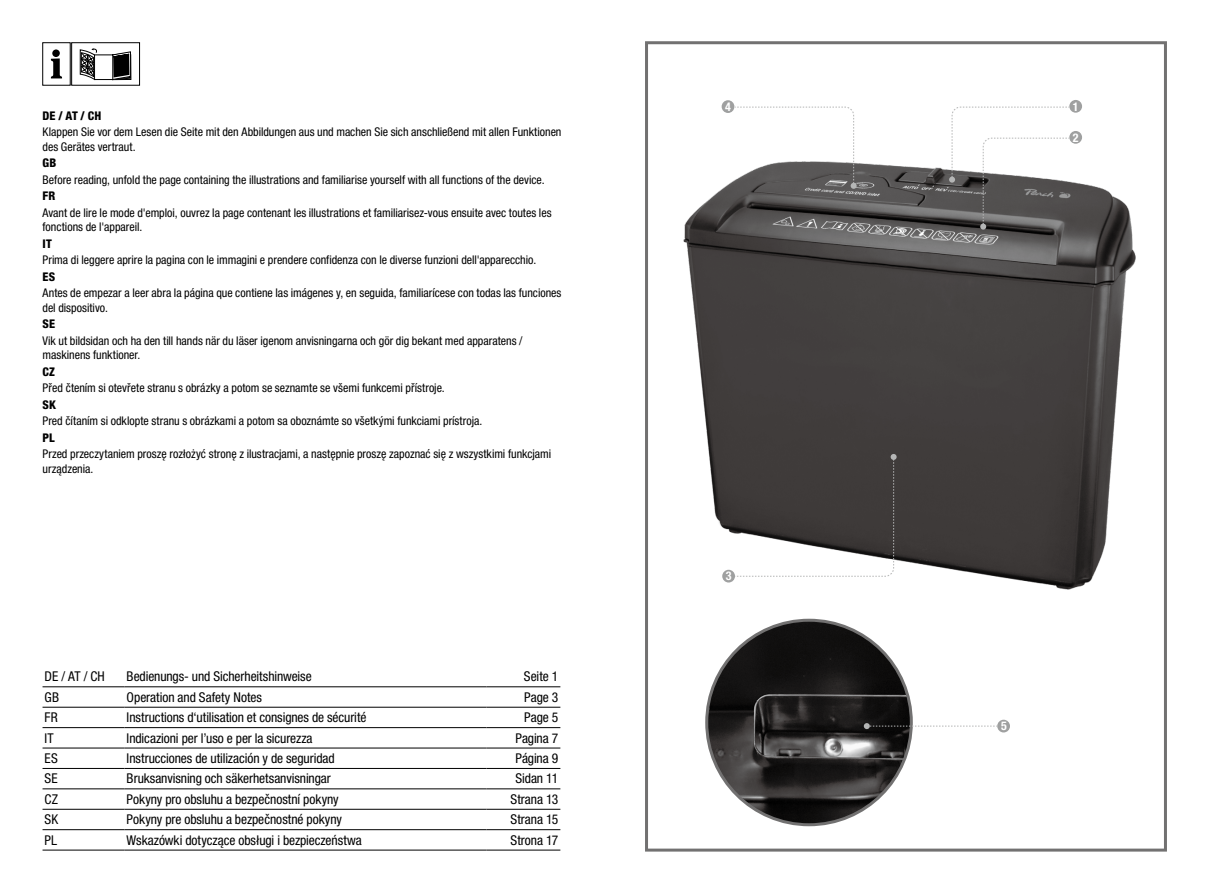
<style>
.page{position:relative;width:1208px;height:893px;background:#fff}
.page>*{position:absolute;margin:0;border:0;box-sizing:border-box;transform-origin:0 0}
.内文{font:condensed 13.5px "Helvetica Neue LT Pro";letter-spacing:-.005em;color:#000}
.内文-2{font:condensed 12px/14.4px "Helvetica Neue LT Pro";color:#000}
.内文-3{font:800 condensed 12px "Helvetica Neue LT Pro";letter-spacing:.01em;color:#000}
.内文标题{font:700 condensed 12px "Helvetica Neue LT Pro";color:#fff}
</style>
<div class="page">
<img style="left:683px;top:163px;width:452px;height:427px">
<div style="left:1069px;top:100px;width:13px;height:13px;background:#9fa0a0;border-radius:50%"></div>
<div style="left:721px;top:100px;width:13px;height:13px;background:#9fa0a0;border-radius:50%"></div>
<div style="left:1069px;top:131px;width:13px;height:13px;background:#9fa0a0;border-radius:50%"></div>
<svg style="left:734px;top:106px;width:122px;height:83px"></svg>
<svg style="left:949px;top:106px;width:120px;height:124px"></svg>
<svg style="left:734px;top:454px;width:162px;height:123px"></svg>
<div style="left:645px;top:41px;width:522px;height:811px;border:3px solid #727171"></div>
<div style="left:722px;top:570px;width:13px;height:12px;background:#9fa0a0;border-radius:50%"></div>
<div style="left:997px;top:720px;width:13px;height:12px;background:#9fa0a0;border-radius:50%"></div>
<hr style="left:43px;top:686px;width:81px;height:1px;background:#000">
<hr style="left:124px;top:686px;width:362px;height:1px;background:#000">
<hr style="left:486px;top:686px;width:74px;height:1px;background:#000">
<hr style="left:43px;top:707px;width:81px;height:1px;background:#000">
<hr style="left:124px;top:707px;width:362px;height:1px;background:#000">
<hr style="left:486px;top:707px;width:74px;height:1px;background:#000">
<hr style="left:43px;top:727px;width:81px;height:1px;background:#000">
<hr style="left:124px;top:727px;width:362px;height:1px;background:#000">
<hr style="left:486px;top:727px;width:74px;height:1px;background:#000">
<hr style="left:43px;top:748px;width:81px;height:1px;background:#000">
<hr style="left:124px;top:748px;width:362px;height:1px;background:#000">
<hr style="left:486px;top:748px;width:74px;height:1px;background:#000">
<hr style="left:43px;top:768px;width:81px;height:1px;background:#000">
<hr style="left:124px;top:768px;width:362px;height:1px;background:#000">
<hr style="left:486px;top:768px;width:74px;height:1px;background:#000">
<hr style="left:43px;top:788px;width:81px;height:1px;background:#000">
<hr style="left:124px;top:788px;width:362px;height:1px;background:#000">
<hr style="left:486px;top:788px;width:74px;height:1px;background:#000">
<hr style="left:43px;top:809px;width:81px;height:1px;background:#000">
<hr style="left:124px;top:809px;width:362px;height:1px;background:#000">
<hr style="left:486px;top:809px;width:74px;height:1px;background:#000">
<hr style="left:43px;top:829px;width:81px;height:1px;background:#000">
<hr style="left:124px;top:829px;width:362px;height:1px;background:#000">
<hr style="left:486px;top:829px;width:74px;height:1px;background:#000">
<hr style="left:43px;top:850px;width:81px;height:1px;background:#000">
<hr style="left:124px;top:850px;width:362px;height:1px;background:#000">
<hr style="left:486px;top:850px;width:74px;height:1px;background:#000">
<svg style="left:51px;top:58px;width:11px;height:20px"></svg>
<div style="left:52px;top:49px;width:8px;height:8px;background:#000;border-radius:50%"></div>
<div style="left:71px;top:43px;width:69px;height:42px;border:1px solid #000"></div>
<svg style="left:112px;top:51px;width:19px;height:29px"></svg>
<svg style="left:80px;top:42px;width:17px;height:44px"></svg>
<div style="left:95px;top:55px;width:18px;height:25px;background:#fff"></div>
<div style="left:94px;top:55px;width:19px;height:25px;border:1px solid #000"></div>
<img style="left:706px;top:620px;width:205px;height:205px;border-radius:102px">
<svg style="left:864px;top:723px;width:133px;height:6px"></svg>
<p class="内文-3" style="left:43px;top:108px;width:60px">DE / AT / CH</p>
<p class="内文-2" style="left:43px;top:125px;width:520px">Klappen Sie vor dem Lesen die Seite mit den Abbildungen aus und machen Sie sich anschließend mit allen Funktionen des Gerätes vertraut.</p>
<p class="内文-3" style="left:43px;top:155px;width:15px">GB</p>
<p class="内文-2" style="left:43px;top:172px;width:503px">Before reading, unfold the page containing the illustrations and familiarise yourself with all functions of the device.</p>
<p class="内文-3" style="left:43px;top:188px;width:14px">FR</p>
<p class="内文-2" style="left:43px;top:205px;width:510px">Avant de lire le mode d'emploi, ouvrez la page contenant les illustrations et familiarisez-vous ensuite avec toutes les fonctions de l'appareil.</p>
<p class="内文-3" style="left:43px;top:236px;width:11px">IT</p>
<p class="内文-2" style="left:43px;top:252px;width:495px">Prima di leggere aprire la pagina con le immagini e prendere confidenza con le diverse funzioni dell'apparecchio.</p>
<p class="内文-3" style="left:43px;top:269px;width:14px">ES</p>
<p class="内文-2" style="left:43px;top:286px;width:520px">Antes de empezar a leer abra la página que contiene las imágenes y, en seguida, familiarícese con todas las funciones del dispositivo.</p>
<p class="内文-3" style="left:43px;top:316px;width:14px">SE</p>
<p class="内文-2" style="left:43px;top:333px;width:481px">Vik ut bildsidan och ha den till hands när du läser igenom anvisningarna och gör dig bekant med apparatens / maskinens funktioner.</p>
<p class="内文-3" style="left:43px;top:364px;width:14px">CZ</p>
<p class="内文-2" style="left:43px;top:380px;width:404px">Před čtením si otevřete stranu s obrázky a potom se seznamte se všemi funkcemi přístroje.</p>
<p class="内文-3" style="left:43px;top:397px;width:15px">SK</p>
<p class="内文-2" style="left:43px;top:413px;width:441px">Pred čítaním si odklopte stranu s obrázkami a potom sa oboznámte so všetkými funkciami prístroja.</p>
<p class="内文-3" style="left:43px;top:430px;width:14px">PL</p>
<p class="内文-2" style="left:43px;top:447px;width:510px">Przed przeczytaniem proszę rozłożyć stronę z ilustracjami, a następnie proszę zapoznać się z wszystkimi funkcjami urządzenia.</p>
<p class="内文" style="left:45px;top:669px;width:62px">DE / AT / CH</p>
<p class="内文" style="left:127px;top:669px;width:187px">Bedienungs- und Sicherheitshinweise</p>
<p class="内文" style="left:524px;top:669px;width:36px">Seite 1</p>
<p class="内文" style="left:45px;top:689px;width:16px">GB</p>
<p class="内文" style="left:127px;top:689px;width:137px">Operation and Safety Notes</p>
<p class="内文" style="left:524px;top:689px;width:36px">Page 3</p>
<p class="内文" style="left:45px;top:709px;width:15px">FR</p>
<p class="内文" style="left:127px;top:709px;width:241px">Instructions d‘utilisation et consignes de sécurité</p>
<p class="内文" style="left:524px;top:709px;width:36px">Page 5</p>
<p class="内文" style="left:45px;top:730px;width:11px">IT</p>
<p class="内文" style="left:127px;top:730px;width:187px">Indicazioni per l’uso e per la sicurezza</p>
<p class="内文" style="left:515px;top:730px;width:44px">Pagina 7</p>
<p class="内文" style="left:45px;top:750px;width:15px">ES</p>
<p class="内文" style="left:127px;top:750px;width:209px">Instrucciones de utilización y de seguridad</p>
<p class="内文" style="left:515px;top:750px;width:44px">Página 9</p>
<p class="内文" style="left:45px;top:771px;width:15px">SE</p>
<p class="内文" style="left:127px;top:771px;width:206px">Bruksanvisning och säkerhetsanvisningar</p>
<p class="内文" style="left:515px;top:771px;width:44px">Sidan 11</p>
<p class="内文" style="left:45px;top:791px;width:15px">CZ</p>
<p class="内文" style="left:127px;top:791px;width:214px">Pokyny pro obsluhu a bezpečnostní pokyny</p>
<p class="内文" style="left:510px;top:791px;width:49px">Strana 13</p>
<p class="内文" style="left:45px;top:811px;width:15px">SK</p>
<p class="内文" style="left:127px;top:811px;width:217px">Pokyny pre obsluhu a bezpečnostné pokyny</p>
<p class="内文" style="left:510px;top:811px;width:49px">Strana 15</p>
<p class="内文" style="left:45px;top:832px;width:14px">PL</p>
<p class="内文" style="left:127px;top:832px;width:237px">Wskazówki dotyczące obsługi i bezpieczeństwa</p>
<p class="内文" style="left:510px;top:832px;width:49px">Strona 17</p>
<p class="内文标题" style="left:725px;top:99px;width:7px">4</p>
<p class="内文标题" style="left:1072px;top:99px;width:7px">1</p>
<p class="内文标题" style="left:1072px;top:130px;width:7px">2</p>
<p class="内文标题" style="left:726px;top:569px;width:7px">3</p>
<p class="内文标题" style="left:1001px;top:719px;width:7px">5</p>
</div>
